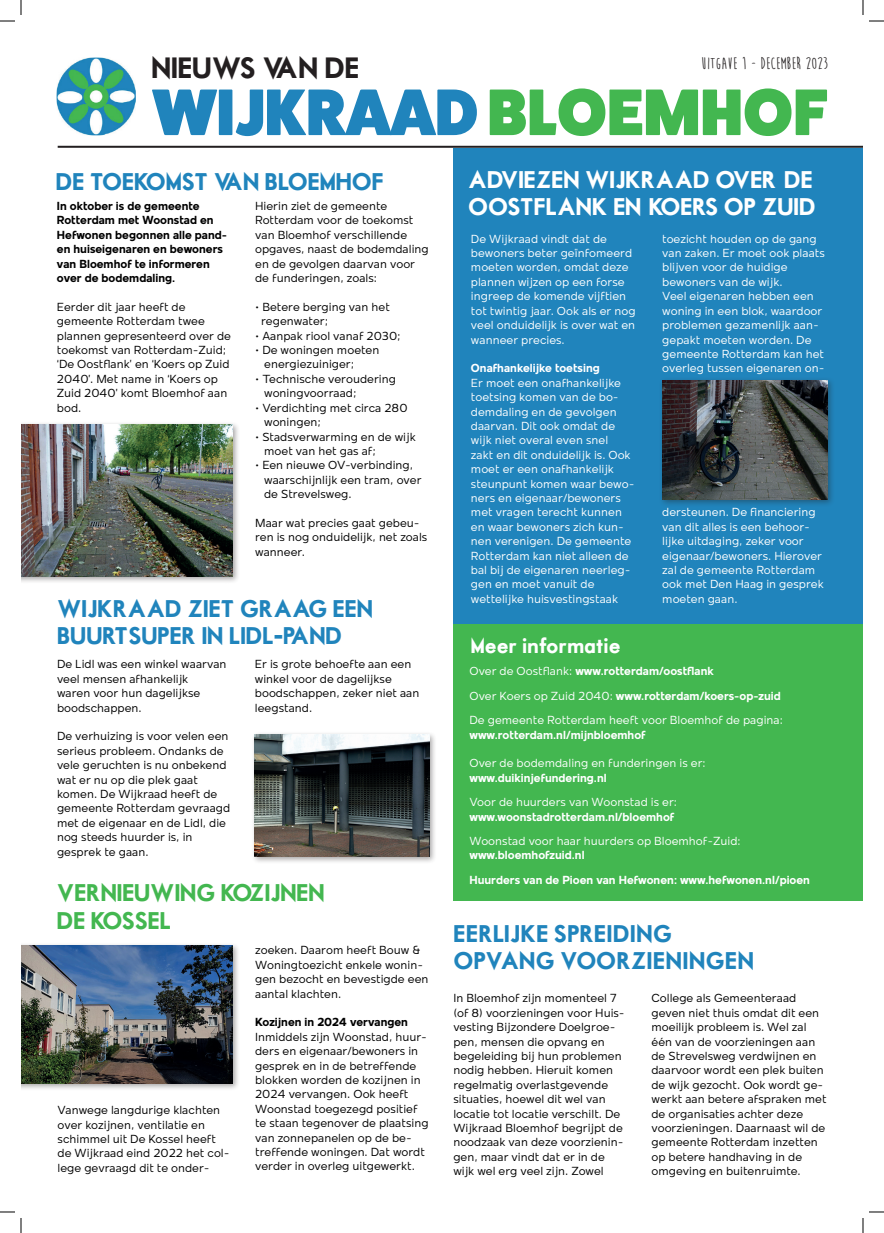
<style>
.page{position:relative;width:884px;height:1233px;background:#fff}
.page>*{position:absolute;margin:0;border:0;box-sizing:border-box;transform-origin:0 0}
.t1{font:800 66px "Fat Frank";color:#2084bc}
.t2{font:28px "Motor Oil 1937 M54";color:#231f20}
.t3{font:23px/27.6px "Motor Oil 1937 M54";color:#2084bc}
.t4{font:23px/27.6px "Motor Oil 1937 M54";color:#fff}
.t5{font:23px/27.6px "Motor Oil 1937 M54";letter-spacing:.02em;color:#2084bc}
.t6{font:23px/27.6px "Motor Oil 1937 M54";color:#43b750}
.t7{font:20px "Motor Oil 1937 M54";color:#fff}
.t8{font:700 17px "Moon Flower";color:#231f20}
.t9{font:12px/14.4px "Mollen Personal Use";color:#000}
.t10{font:12px/14.4px "Mollen Personal Use";color:#fff}
.t11{font:700 12px/24.4px "Mollen Personal Use";color:#fff}
.t12{font:700 12px/14.4px "Mollen Personal Use";color:#000}
.s1{color:#43b750}
.s2{font-family:"Gotham";font-weight:900}
.s3{font-weight:700}
</style>
<div class="page">
<hr style="left:58px;top:146px;width:805px;height:2px;background:#231f20">
<img style="left:57px;top:57px;width:78px;height:78px">
<div style="left:453px;top:148px;width:410px;height:476px;background:#2084bc"></div>
<div style="left:659px;top:376px;width:176px;height:131px;background:#231f20;opacity:.4"></div>
<img style="left:663px;top:380px;width:164px;height:119px">
<div style="left:453px;top:624px;width:410px;height:276px;background:#43b750"></div>
<div style="left:21px;top:421px;width:219px;height:162px;background:#231f20;opacity:.4"></div>
<img style="left:21px;top:424px;width:211px;height:152px">
<div style="left:251px;top:731px;width:186px;height:133px;background:#231f20;opacity:.4"></div>
<img style="left:255px;top:734px;width:174px;height:123px">
<div style="left:21px;top:942px;width:219px;height:148px;background:#231f20;opacity:.4"></div>
<img style="left:21px;top:945px;width:211px;height:138px">
<svg style="left:0;top:1211px;width:15px;height:1px"></svg>
<svg style="left:869px;top:1211px;width:15px;height:1px"></svg>
<svg style="left:0;top:0;width:22px;height:22px"></svg>
<svg style="left:20px;top:1218px;width:2px;height:15px"></svg>
<svg style="left:862px;top:0;width:22px;height:22px"></svg>
<svg style="left:862px;top:1218px;width:2px;height:15px"></svg>
<h2 class="t2" style="left:152px;top:55px;width:209px">NIEUWS VAN DE</h2>
<h3 class="t8" style="left:701px;top:54px;width:128px">UITGAVE 1 - DECEMBER 2023</h3>
<h1 class="t1" style="left:153px;top:75px;width:676px">WIJKRAAD<span class="s1">BLOEMHOF</span></h1>
<h3 class="t3" style="left:56px;top:169px;width:329px">DE TOEKOMST VAN BLOEMHOF</h3>
<p class="t12" style="left:57px;top:198px;width:172px">In oktober is de gemeente<br>Rotterdam met Woonstad en<br>Hefwonen begonnen alle pand&shy;en huiseigenaren en bewoners van Bloemhof te informeren over de bodemdaling.</p>
<p class="t9" style="left:57px;top:299px;width:176px">Eerder dit jaar heeft de gemeente Rotterdam twee plannen gepresenteerd over de toekomst van Rotterdam-Zuid; ‘De Oostflank’ en ‘Koers op Zuid<br>2040’. Met name in ‘Koers op<br>Zuid 2040’ komt Bloemhof aan bod.</p>
<p class="t9" style="left:255px;top:199px;width:175px">Hierin ziet de gemeente<br>Rotterdam voor de toekomst van Bloemhof verschillende opgaves, naast de bodemdaling en de gevolgen daarvan voor de funderingen, zoals:</p>
<p class="t9" style="left:261px;top:299px;width:130px;text-indent:-6px">• Betere berging van het regenwater;</p>
<p class="t9" style="left:255px;top:328px;width:147px">• Aanpak riool vanaf 2030;</p>
<p class="t9" style="left:264px;top:343px;width:117px;text-indent:-9px">• De woningen moeten energiezuiniger;</p>
<p class="t9" style="left:264px;top:371px;width:133px;text-indent:-9px">• Technische veroudering woningvoorraad;</p>
<p class="t9" style="left:264px;top:400px;width:145px;text-indent:-9px">• Verdichting met circa 280 woningen;</p>
<p class="t9" style="left:264px;top:429px;width:153px;text-indent:-9px">• Stadsverwarming en de wijk moet van het gas af;</p>
<p class="t9" style="left:264px;top:458px;width:159px;text-indent:-9px">• Een nieuwe OV-verbinding, waarschijnlijk een tram, over de Strevelsweg.</p>
<p class="t9" style="left:255px;top:515px;width:174px">Maar wat precies gaat gebeu&shy;ren is nog onduidelijk, net zoals wanneer.</p>
<h3 class="t3" style="left:57px;top:596px;width:317px">WIJKRAAD ZIET GRAAG EEN<br>BUURTSUPER IN LIDL<span class="s2">-</span>PAND</h3>
<p class="t9" style="left:57px;top:657px;width:171px">De Lidl was een winkel waarvan veel mensen afhankelijk<br>waren voor hun dagelijkse boodschappen.</p>
<p class="t9" style="left:57px;top:729px;width:175px">De verhuizing is voor velen een serieus probleem. Ondanks de vele geruchten is nu onbekend wat er nu op die plek gaat komen. De Wijkraad heeft de gemeente Rotterdam gevraagd met de eigenaar en de Lidl, die nog steeds huurder is, in gesprek te gaan.</p>
<p class="t9" style="left:255px;top:657px;width:166px">Er is grote behoefte aan een winkel voor de dagelijkse boodschappen, zeker niet aan leegstand.</p>
<h3 class="t6" style="left:57px;top:880px;width:269px">VERNIEUWING KOZIJNEN<br>DE KOSSEL</h3>
<p class="t9" style="left:58px;top:1102px;width:173px">Vanwege langdurige klachten over kozijnen, ventilatie en schimmel uit De Kossel heeft de Wijkraad eind 2022 het col&shy;lege gevraagd dit te onder-</p>
<p class="t9" style="left:255px;top:943px;width:175px">zoeken. Daarom heeft Bouw &amp;<br>Woningtoezicht enkele wonin&shy;gen bezocht en bevestigde een aantal klachten.</p>
<p class="t12" style="left:255px;top:1015px;width:154px">Kozijnen in 2024 vervangen</p>
<p class="t9" style="left:255px;top:1029px;width:175px">Inmiddels zijn Woonstad, huur&shy;ders en eigenaar/bewoners in gesprek en in de betreffende blokken worden de kozijnen in<br>2024 vervangen. Ook heeft<br>Woonstad toegezegd positief te staan tegenover de plaatsing van zonnepanelen op de be&shy;treffende woningen. Dat wordt verder in overleg uitgewerkt.</p>
<h3 class="t4" style="left:468px;top:167px;width:349px">ADVIEZEN WIJKRAAD OVER ‘DE<br>OOSTFLANK EN ‘KOERS OP ZUID</h3>
<p class="t10" style="left:471px;top:231px;width:166px">De Wijkraad vindt dat de bewoners beter geïnfomeerd moeten worden, omdat deze plannen wijzen op een forse ingreep de komende vijftien tot twintig jaar. Ook als er nog veel onduidelijk is over wat en wanneer precies.</p>
<p class="t11" style="left:471px;top:356px;width:130px">Onafhankelijke toetsing</p>
<p class="t10" style="left:471px;top:375px;width:165px">Er moet een onafhankelijke toetsing komen van de bo&shy;demdaling en de gevolgen daarvan. Dit ook omdat de wijk niet overal even snel<br>zakt en dit onduidelijk is. Ook moet er een onafhankelijk steunpunt komen waar bewo&shy;ners en eigenaar/bewoners met vragen terecht kunnen en waar bewoners zich kun&shy;nen verenigen. De gemeente<br>Rotterdam kan niet alleen de bal bij de eigenaren neerleg&shy;gen en moet vanuit de wettelijke huisvestingstaak</p>
<p class="t10" style="left:662px;top:231px;width:164px">toezicht houden op de gang van zaken. Er moet ook plaats blijven voor de huidige bewoners van de wijk.<br>Veel eigenaren hebben een woning in een blok, waardoor problemen gezamenlijk aan&shy;gepakt moeten worden. De gemeente Rotterdam kan het overleg tussen eigenaren on-</p>
<p class="t10" style="left:662px;top:505px;width:163px">dersteunen. De financiering van dit alles is een behoor&shy;lijke uitdaging, zeker voor eigenaar/bewoners. Hierover zal de gemeente Rotterdam ook met Den Haag in gesprek moeten gaan.</p>
<h3 class="t7" style="left:471px;top:637px;width:151px">Meer informatie</h3>
<p class="t10" style="left:469px;top:659px;width:315px;line-height:24.4px">Over de Oostflank: <span class="s3">www.rotterdam/oostflank<br></span>Over Koers op Zuid 2040: <span class="s3">www.rotterdam/koers-op-zuid<br></span>De gemeente Rotterdam heeft voor Bloemhof de pagina:</p>
<p class="t11" style="left:469px;top:722px;width:178px">www.rotterdam.nl/mijnbloemhof</p>
<p class="t10" style="left:469px;top:756px;width:238px">Over de bodemdaling en funderingen is er:</p>
<p class="t11" style="left:469px;top:765px;width:139px">www.duikinjefundering.nl</p>
<p class="t10" style="left:469px;top:795px;width:209px">Voor de huurders van Woonstad is er:</p>
<p class="t11" style="left:469px;top:804px;width:206px">www.woonstadrotterdam.nl/bloemhof</p>
<p class="t10" style="left:469px;top:833px;width:273px">Woonstad voor haar huurders op Bloemhof-Zuid:</p>
<p class="t11" style="left:469px;top:843px;width:342px">www.bloemhofzuid.nl<br>Huurders van de Pioen van Hefwonen: www.hefwonen.nl/pioen</p>
<h3 class="t5" style="left:453px;top:921px;width:302px">EERLIJKE SPREIDING<br>OPVANG VOORZIENINGEN</h3>
<p class="t9" style="left:453px;top:991px;width:173px">In Bloemhof zijn momenteel 7 (of 8) voorzieningen voor Huis&shy;vesting Bijzondere Doelgroe&shy;pen, mensen die opvang en begeleiding bij hun problemen nodig hebben. Hieruit komen regelmatig overlastgevende situaties, hoewel dit wel van locatie tot locatie verschilt. De<br>Wijkraad Bloemhof begrijpt de noodzaak van deze voorzienin&shy;gen, maar vindt dat er in de wijk wel erg veel zijn. Zowel</p>
<p class="t9" style="left:651px;top:991px;width:177px">College als Gemeenteraad geven niet thuis omdat dit een moeilijk probleem is. Wel zal één van de voorzieningen aan de Strevelsweg verdwijnen en daarvoor wordt een plek buiten de wijk gezocht. Ook wordt ge&shy;werkt aan betere afspraken met de organisaties achter deze voorzieningen. Daarnaast wil de gemeente Rotterdam inzetten op betere handhaving in de omgeving en buitenruimte.</p>
</div>
